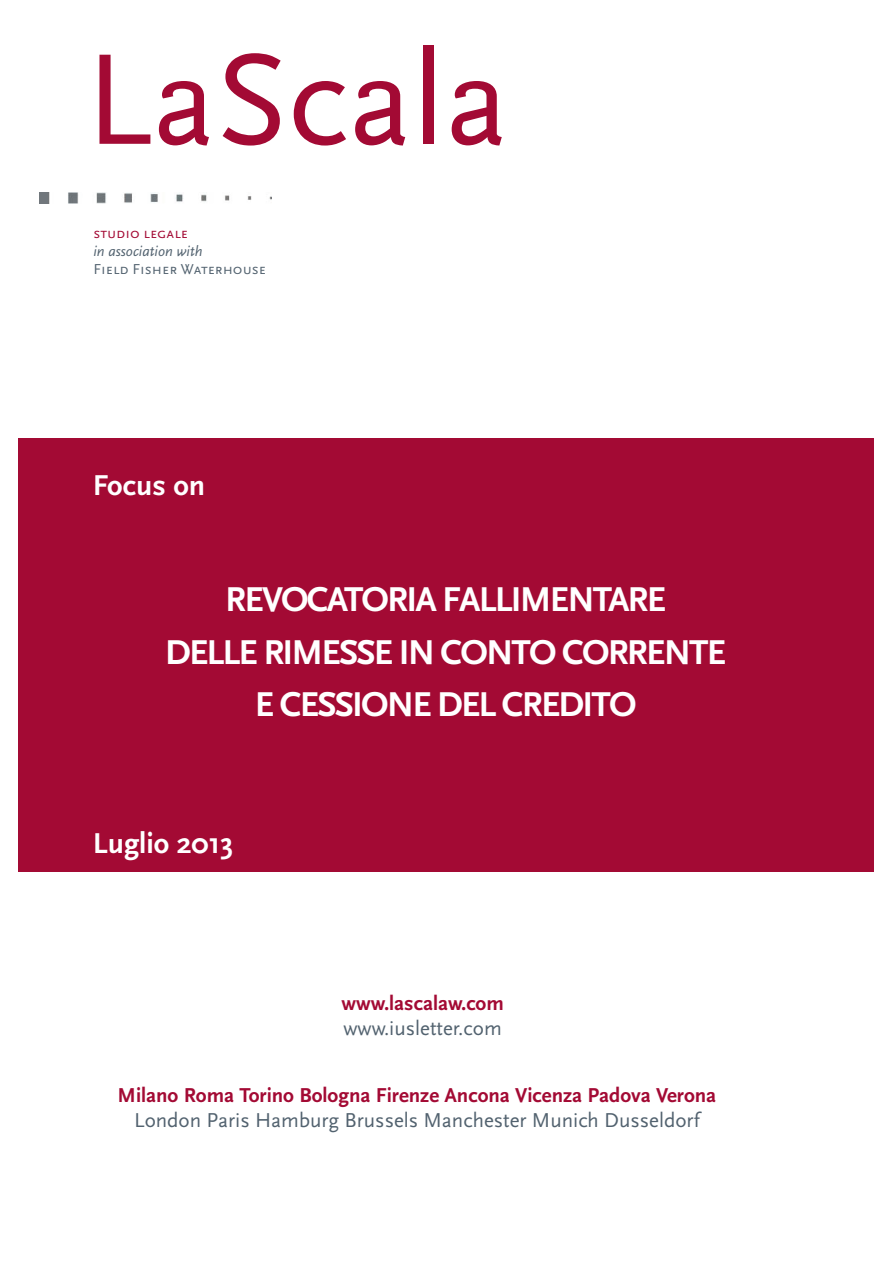
<style>
.page{position:relative;width:893px;height:1263px;background:#fff}
.page>*{position:absolute;margin:0;border:0;box-sizing:border-box;transform-origin:0 0}
.t1{font:135px "Scala Sans";color:#a30a34}
.t2{font:700 36px/52.5px "Scala Sans";letter-spacing:-.05em;color:#fff;text-align:center}
.t3{font:700 30px "Scala Sans";color:#fff}
.t4{font:700 21px "Scala Sans";color:#a30a34}
.t5{font:21px "Scala Sans";color:#52626f}
.t6{font:15px "Scala Sans Caps";color:#52626f}
.t7{font:italic 15px "Scala Sans";color:#52626f}
.t8{font:15px "Scala Sans Caps";color:#a30a34}
</style>
<div class="page">
<img style="left:40px;top:193px;width:231px;height:10px">
<div style="left:18px;top:438px;width:856px;height:433px;background:#a30a34"></div>
<h1 class="t1" style="left:85px;top:27px;width:425px">LaScala</h1>
<p class="t8" style="left:93px;top:225px;width:96px">studio legale</p>
<p class="t7" style="left:93px;top:243px;width:111px">in association with</p>
<p class="t6" style="left:93px;top:261px;width:174px">Field Fisher Waterhouse</p>
<h3 class="t3" style="left:93px;top:469px;width:114px">Focus on</h3>
<h2 class="t2" style="left:165px;top:573px;width:563px">REVOCATORIA FALLIMENTARE<br>DELLE RIMESSE IN CONTO CORRENTE<br>E CESSIONE DEL CREDITO</h2>
<h3 class="t3" style="left:93px;top:826px;width:142px">Luglio 2013</h3>
<p class="t4" style="left:342px;top:991px;width:164px">www.lascalaw.com</p>
<p class="t5" style="left:344px;top:1017px;width:160px">www.iusletter.com</p>
<p class="t4" style="left:118px;top:1083px;width:600px">Milano Roma Torino Bologna Firenze Ancona Vicenza Padova Verona</p>
<p class="t5" style="left:134px;top:1108px;width:567px">London Paris Hamburg Brussels Manchester Munich Dusseldorf</p>
</div>
